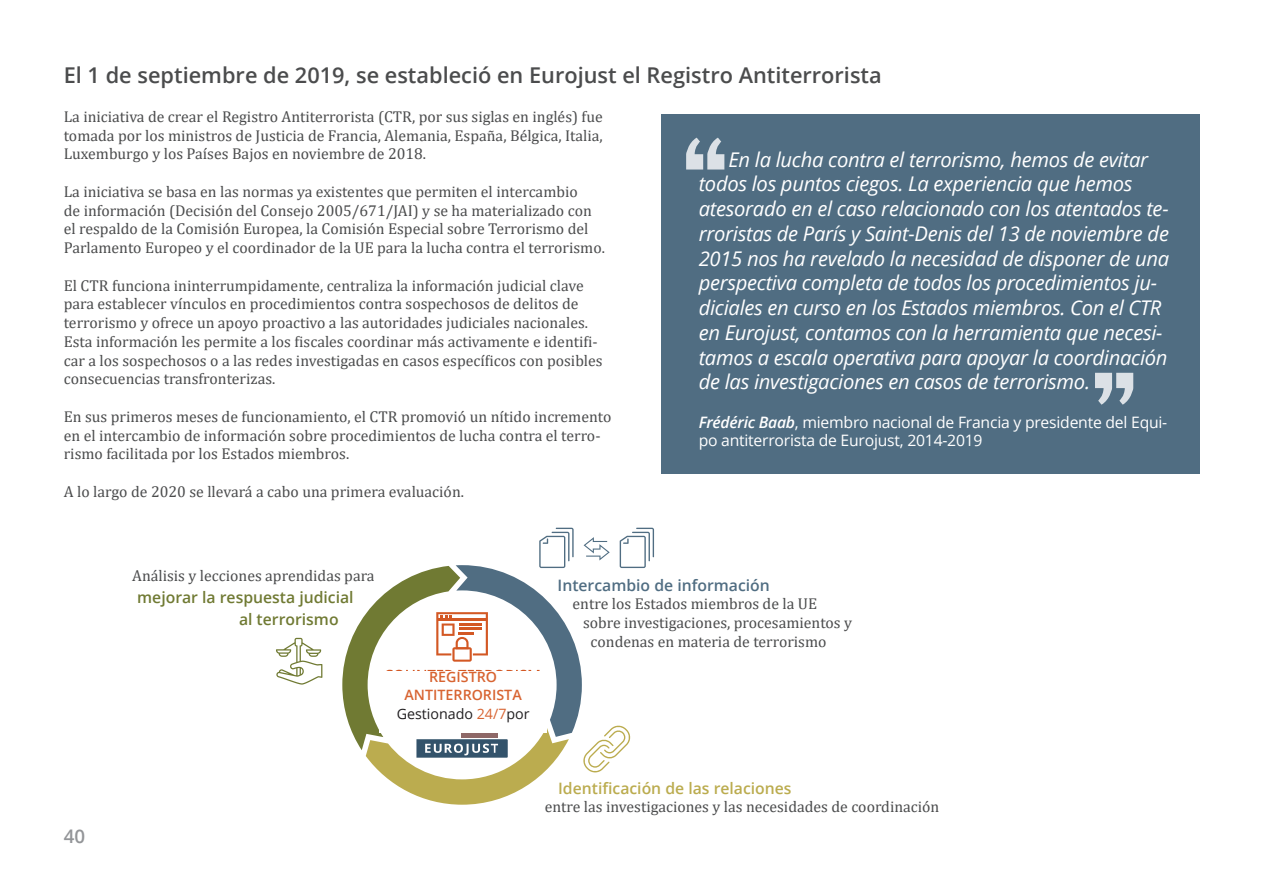
<style>
.page{position:relative;width:1263px;height:893px;background:#fff}
.page>*{position:absolute;margin:0;border:0;box-sizing:border-box;transform-origin:0 0}
.t1{font:600 21.75px "Open Sans";color:#4b4c4d}
.t2{font:italic 20.25px/24.8px "Open Sans";letter-spacing:-.015em;color:#fff}
.t3{font:600 18.75px "Open Sans";color:#939598}
.t4{font:15.75px/18.8px "Cambria";color:#4b4c4d}
.t5{font:15.75px/18px "Open Sans";letter-spacing:-.015em;color:#fff}
.t6{font:600 15.75px/21.8px "Open Sans";color:#707a33}
.t7{font:600 15.75px "Open Sans";color:#bbac4f}
.t8{font:600 15.75px "Open Sans";color:#506d82}
.Chapter_heading{font:600 14.25px/18.8px "Open Sans";color:#d86432;text-align:center}
.Chapter_heading-2{font:14.25px "Open Sans";color:#201e20}
.s1{font-weight:600;font-style:italic}
.s2{color:#d86432}
</style>
<div class="page">
<svg style="left:276px;top:638px;width:46px;height:47px"></svg>
<svg style="left:342px;top:528px;width:312px;height:277px"></svg>
<div style="left:661px;top:114px;width:538px;height:359px;background:#506d82"></div>
<svg style="left:1095px;top:373px;width:38px;height:32px"></svg>
<svg style="left:686px;top:138px;width:38px;height:32px"></svg>
<div style="left:379px;top:671px;width:168px;height:61px;background:#fff"></div>
<p class="t1" style="left:64px;top:61px;width:819px">El 1 de septiembre de 2019, se estableció en Eurojust el Registro Antiterrorista</p>
<p class="t4" style="left:64px;top:107px;width:540px;text-align:justify">La iniciativa de crear el Registro Antiterrorista (CTR, por sus siglas en inglés) fue tomada por los ministros de Justicia de Francia, Alemania, España, Bélgica, Italia, Luxemburgo y los Países Bajos en noviembre de 2018.</p>
<p class="t4" style="left:64px;top:182px;width:543px">La iniciativa se basa en las normas ya existentes que permiten el intercambio<br>de información (Decisión del Consejo 2005/671/JAI) y se ha materializado con el respaldo de la Comisión Europea, la Comisión Especial sobre Terrorismo del Parlamento Europeo y el coordinador de la UE para la lucha contra el terrorismo.</p>
<p class="t4" style="left:64px;top:276px;width:540px">El CTR funciona ininterrumpidamente, centraliza la información judicial clave para establecer vínculos en procedimientos contra sospechosos de delitos de terrorismo y ofrece un apoyo proactivo a las autoridades judiciales nacionales.<br>Esta información les permite a los fiscales coordinar más activamente e identifi&shy;car a los sospechosos o a las redes investigadas en casos específicos con posibles consecuencias transfronterizas.</p>
<p class="t4" style="left:64px;top:407px;width:549px">En sus primeros meses de funcionamiento, el CTR promovió un nítido incremento en el intercambio de información sobre procedimientos de lucha contra el terro&shy;rismo facilitada por los Estados miembros.</p>
<p class="t4" style="left:64px;top:482px;width:402px">A lo largo de 2020 se llevará a cabo una primera evaluación.</p>
<p class="t2" style="left:699px;top:146px;width:472px;text-indent:30px">En la lucha contra el terrorismo, hemos de evitar todos los puntos ciegos. La experiencia que hemos atesorado en el caso relacionado con los atentados te&shy;rroristas de París y Saint-Denis del 13 de noviembre de 2015 nos ha revelado la necesidad de disponer de una perspectiva completa de todos los procedimientos ju&shy;diciales en curso en los Estados miembros. Con el CTR en Eurojust, contamos con la herramienta que necesi&shy;tamos a escala operativa para apoyar la coordinación de las investigaciones en casos de terrorismo.</p>
<p class="t5" style="left:699px;top:413px;width:470px"><span class="s1">Frédéric Baab</span>, miembro nacional de Francia y presidente del Equi&shy;po antiterrorista de Eurojust, 2014-2019</p>
<p class="t3" style="left:64px;top:824px;width:23px">40</p>
<p class="t4" style="left:132px;top:566px;width:244px">Análisis y lecciones aprendidas para</p>
<p class="t6" style="left:239px;top:586px;width:116px;text-indent:-102px">mejorar la respuesta judicial al terrorismo</p>
<p class="Chapter_heading" style="left:404px;top:667px;width:119px">REGISTRO<br>ANTITERRORISTA</p>
<p class="Chapter_heading-2" style="left:397px;top:704px;width:134px">Gestionado <span class="s2">24/7</span>por</p>
<p class="t8" style="left:558px;top:574px;width:214px">Intercambio de información</p>
<p class="t4" style="left:573px;top:595px;width:246px">entre los Estados miembros de la UE</p>
<p class="t4" style="left:583px;top:613px;width:270px">sobre investigaciones, procesamientos y</p>
<p class="t4" style="left:591px;top:632px;width:237px">condenas en materia de terrorismo</p>
<p class="t7" style="left:558px;top:777px;width:235px">Identificación de las relaciones</p>
<p class="t4" style="left:545px;top:797px;width:396px">entre las investigaciones y las necesidades de coordinación</p>
</div>
